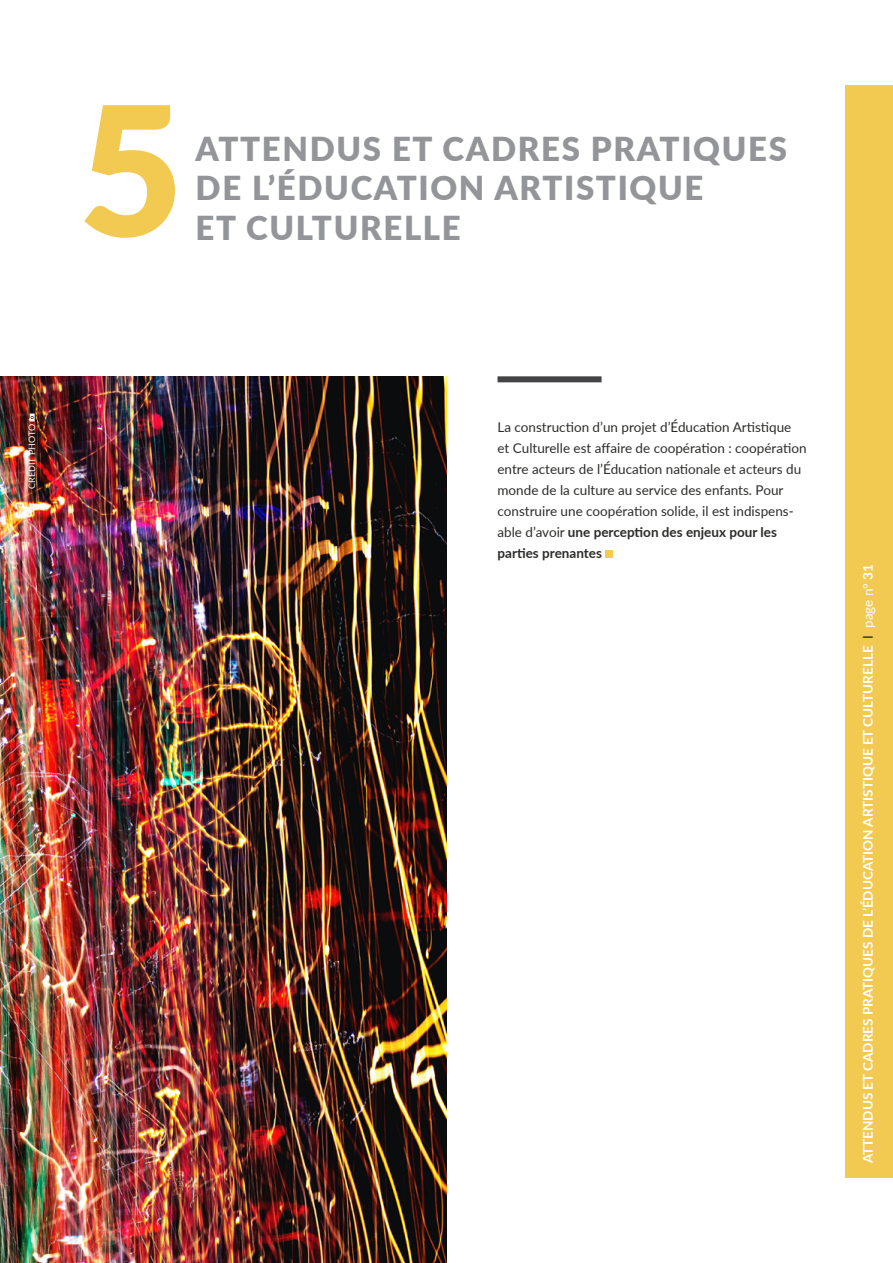
<style>
.page{position:relative;width:893px;height:1263px;background:#fff}
.page>*{position:absolute;margin:0;border:0;box-sizing:border-box;transform-origin:0 0}
.t1{font:900 180px "Lato";color:#f2ca52}
.t2{font:900 33px/39.6px "Lato";letter-spacing:.05em;color:#939598}
.t3{font:13.5px/21px "Lato";color:#292927}
.t4{font:700 13.5px "Lato";color:#fff}
.t5{font:9px "Lato";color:#fff}
.s1{font-weight:700}
.s2{font-weight:400;color:#292927}
.s3{font-weight:400}
</style>
<div class="page">
<div style="left:845px;top:85px;width:48px;height:1093px;background:#f2ca52"></div>
<img style="left:0;top:376px;width:446px;height:887px">
<div style="left:497px;top:376px;width:105px;height:6px;background:#414042"></div>
<div style="left:605px;top:551px;width:8px;height:7px;background:#f2ca52"></div>
<svg style="left:29px;top:413px;width:6px;height:8px"></svg>
<h1 class="t1" style="left:79px;top:35px;width:106px">5</h1>
<h2 class="t2" style="left:196px;top:127px;width:593px">ATTENDUS ET CADRES PRATIQUES<br>DE L’ÉDUCATION ARTISTIQUE<br>ET CULTURELLE</h2>
<p class="t5" style="left:26px;top:489px;width:66px;rotate:-90deg">CRÉDIT PHOTO</p>
<p class="t3" style="left:497px;top:416px;width:311px">La construction d’un projet d’Éducation Artistique et Culturelle est affaire de coopération : coopération entre acteurs de l’Éducation nationale et acteurs du monde de la culture au service des enfants. Pour construire une coopération solide, il est indispens&shy;able d’avoir <span class="s1">une perception des enjeux pour les parties prenantes</span></p>
<p class="t4" style="left:858px;top:1163px;width:601px;rotate:-90deg">ATTENDUS ET CADRES PRATIQUES DE L’éDUCATION ARTISTIQUE ET CULTURELLE <span class="s2">I</span> <span class="s3">page n°</span> 31</p>
</div>
